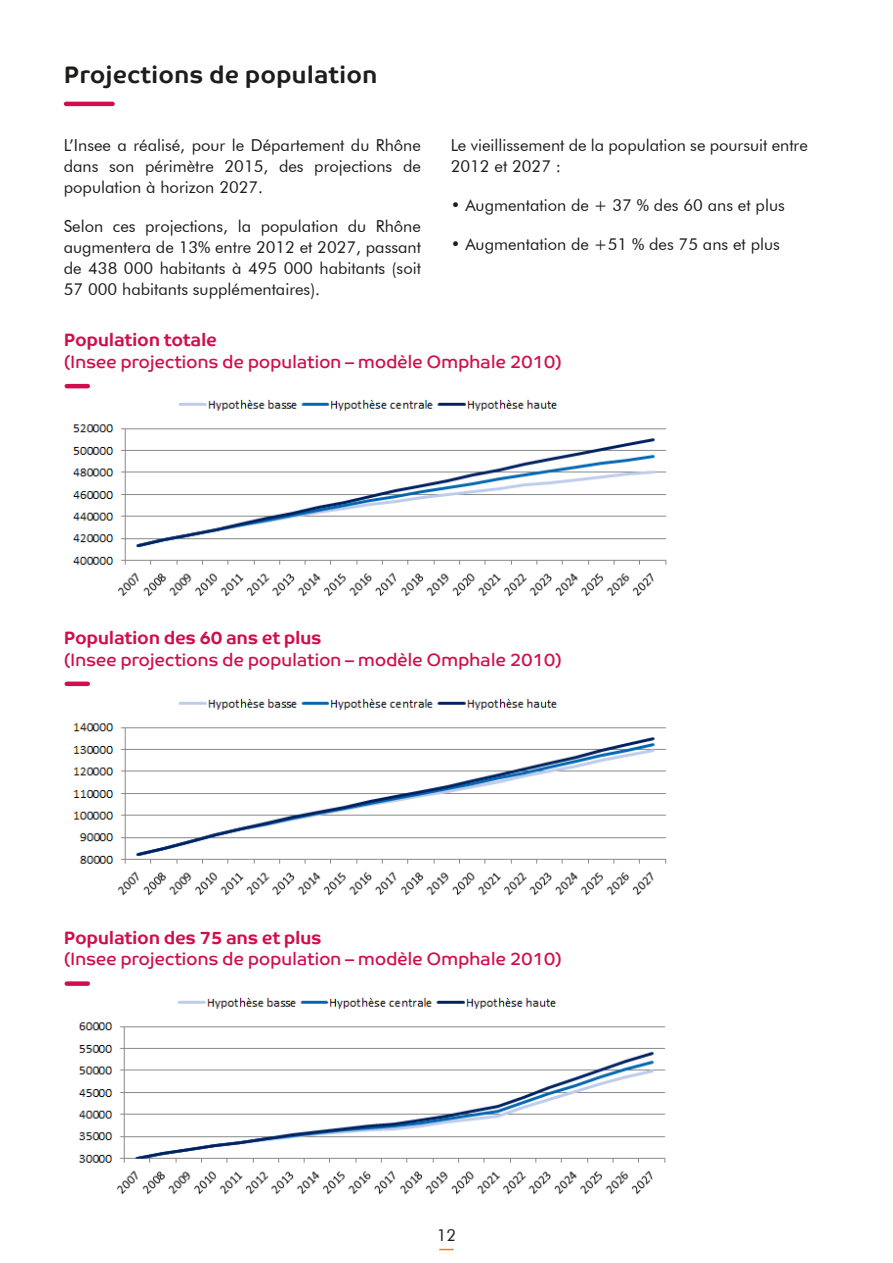
<style>
.page{position:relative;width:893px;height:1263px;background:#fff}
.page>*{position:absolute;margin:0;border:0;box-sizing:border-box;transform-origin:0 0}
.t1{font:700 24px "Co Text";color:#1d1d1b}
.t2{font:18px "Co Text";letter-spacing:-.02em;color:#d10e4d}
.t3{font:700 18px "Co Text";letter-spacing:-.02em;color:#d10e4d}
.t4{font:16.5px/21px "Futura BT";color:#1d1d1b;text-align:justify}
</style>
<div class="page">
<svg style="left:439px;top:1249px;width:15px;height:1px"></svg>
<hr style="left:66px;top:102px;width:47px;height:4px;background:#d10e4d">
<hr style="left:67px;top:384px;width:21px;height:4px;background:#d10e4d">
<img style="left:72px;top:399px;width:595px;height:198px">
<img style="left:73px;top:698px;width:594px;height:198px">
<img style="left:78px;top:997px;width:588px;height:198px">
<div style="left:67px;top:681px;width:21px;height:5px;background:#d10e4d"></div>
<div style="left:67px;top:981px;width:21px;height:5px;background:#d10e4d"></div>
<h1 class="t1" style="left:64px;top:60px;width:315px">Projections de population</h1>
<p class="t4" style="left:64px;top:134px;width:359px">L’Insee a réalisé, pour le Département du Rhône dans son périmètre 2015, des projections de population à horizon 2027.</p>
<p class="t4" style="left:64px;top:215px;width:359px">Selon ces projections, la population du Rhône augmentera de 13% entre 2012 et 2027, passant de 438 000 habitants à 495 000 habitants (soit 57 000 habitants supplémentaires).</p>
<p class="t4" style="left:451px;top:134px;width:359px">Le vieillissement de la population se poursuit entre<br>2012 et 2027 :</p>
<p class="t4" style="left:451px;top:194px;width:336px">• Augmentation de + 37 % des 60 ans et plus</p>
<p class="t4" style="left:451px;top:233px;width:331px">• Augmentation de +51 % des 75 ans et plus</p>
<p class="t3" style="left:64px;top:330px;width:155px">Population totale</p>
<p class="t2" style="left:64px;top:351px;width:500px">(Insee projections de population – modèle Omphale 2010)</p>
<p class="t3" style="left:64px;top:627px;width:260px">Population des 60 ans et plus</p>
<p class="t2" style="left:64px;top:649px;width:500px">(Insee projections de population – modèle Omphale 2010)</p>
<p class="t3" style="left:64px;top:927px;width:260px">Population des 75 ans et plus</p>
<p class="t2" style="left:64px;top:949px;width:500px">(Insee projections de population – modèle Omphale 2010)</p>
<p class="t4" style="left:437px;top:1224px;width:21px">12</p>
</div>
